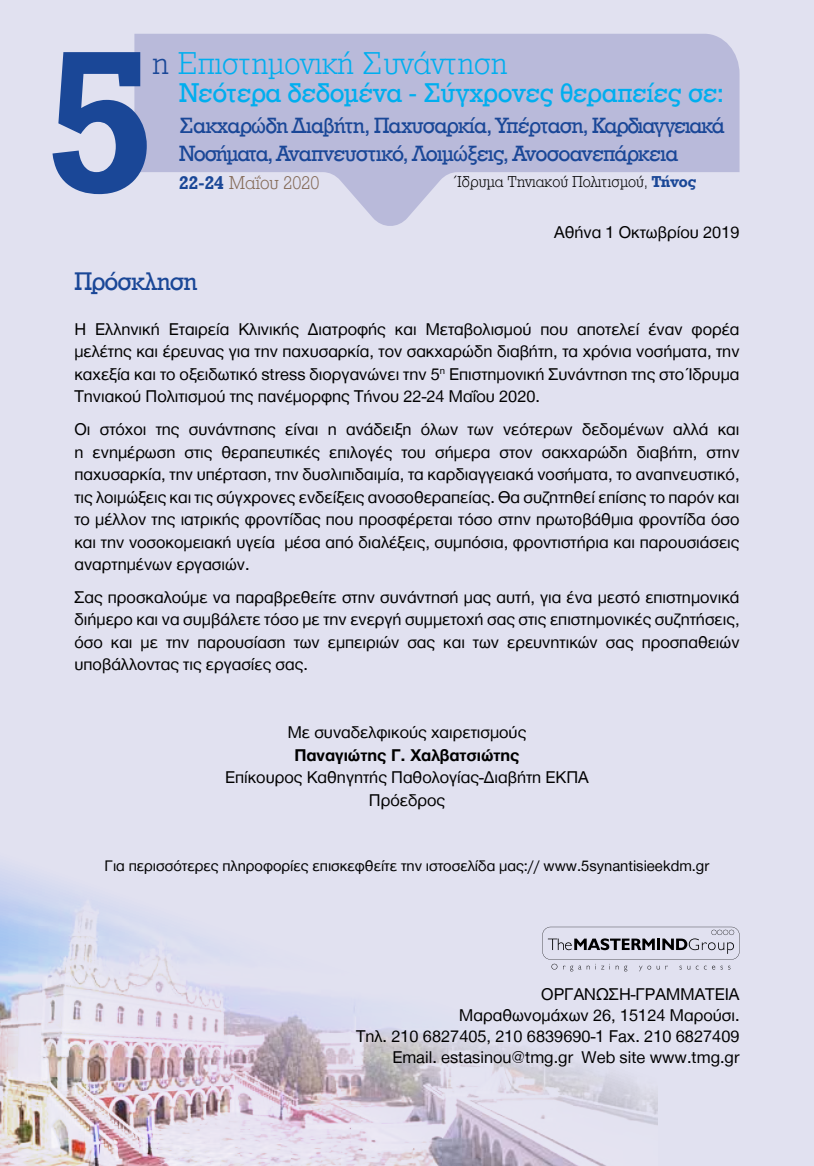
<style>
.page{position:relative;width:814px;height:1166px;background:#e1e1f0}
.page>*{position:absolute;margin:0;border:0;box-sizing:border-box;transform-origin:0 0}
.t1{font:209.3px "UB Rockwell Bold";color:#1a4797}
.t2{font:300 32.55px "UB Rockwell";color:#00aeef}
.t3{font:28px "UB Rockwell";letter-spacing:-.01em;color:#00aeef}
.t4{font:26.25px "UB Rockwell";letter-spacing:-.01em;color:#1a4797}
.t5{font:22.75px/28px "UB Rockwell";letter-spacing:-.035em;color:#1a4797}
.t6{font:300 19.25px "UB Rockwell";color:#846a57}
.t7{font:17.5px/22.6px "Helvetica Neue Greek";color:#000;text-align:justify}
.t8{font:700 17.5px "Helvetica Neue Greek";color:#000}
.t9{font:300 16.28px "UB Rockwell";color:#000}
.t10{font:15.75px "Helvetica Neue Greek";color:#000}
.s1{color:#1a4797}
.s2{font-family:"UB Rockwell Bold";font-weight:400;color:#1a4797}
</style>
<div class="page">
<img style="left:0;top:868px;width:657px;height:298px">
<svg style="left:134px;top:34px;width:605px;height:192px;fill:#b9bada"></svg>
<svg style="left:542px;top:927px;width:197px;height:44px"></svg>
<h1 class="t1" style="left:48px;top:1px;width:106px">5</h1>
<h2 class="t2" style="left:152px;top:44px;width:356px"><span class="s1">η</span> Επιστημονική Συνάντηση</h2>
<h3 class="t3" style="left:179px;top:76px;width:546px">Νεότερα δεδομένα - Σύγχρονες θεραπείες σε:</h3>
<h3 class="t5" style="left:179px;top:111px;width:547px">Σακχαρώδη Διαβήτη, Παχυσαρκία, Υπέρταση, Καρδιαγγειακά<br>Νοσήματα, Αναπνευστικό, Λοιμώξεις, Ανοσοανεπάρκεια</h3>
<p class="t6" style="left:179px;top:171px;width:141px"><span class="s2">22-24</span> Μαΐου 2020</p>
<p class="t9" style="left:454px;top:172px;width:243px">Ίδρυμα Τηνιακού Πολιτισμού, <span class="s2">Τήνος</span></p>
<p class="t7" style="left:554px;top:220px;width:187px">Αθήνα 1 Οκτωβρίου 2019</p>
<h3 class="t4" style="left:74px;top:265px;width:124px">Πρόσκληση</h3>
<p class="t7" style="left:74px;top:318px;width:666px">Η Ελληνική Εταιρεία Κλινικής Διατροφής και Μεταβολισμού που αποτελεί έναν φορέα μελέτης και έρευνας για την παχυσαρκία, τον σακχαρώδη διαβήτη, τα χρόνια νοσήματα, την καχεξία και το οξειδωτικό stress διοργανώνει την 5<sup>η</sup> Επιστημονική Συνάντηση της στο Ίδρυμα Τηνιακού Πολιτισμού της πανέμορφης Τήνου 22-24 Μαΐου 2020.</p>
<p class="t7" style="left:74px;top:418px;width:666px">Οι στόχοι της συνάντησης είναι η ανάδειξη όλων των νεότερων δεδομένων αλλά και η ενημέρωση στις θεραπευτικές επιλογές του σήμερα στον σακχαρώδη διαβήτη, στην παχυσαρκία, την υπέρταση, την δυσλιπιδαιμία, τα καρδιαγγειακά νοσήματα, το αναπνευστικό, τις λοιμώξεις και τις σύγχρονες ενδείξεις ανοσοθεραπείας. Θα συζητηθεί επίσης το παρόν και το μέλλον της ιατρικής φροντίδας που προσφέρεται τόσο στην πρωτοβάθμια φροντίδα όσο και την νοσοκομειακή υγεία μέσα από διαλέξεις, συμπόσια, φροντιστήρια και παρουσιάσεις αναρτημένων εργασιών.</p>
<p class="t7" style="left:74px;top:586px;width:666px">Σας προσκαλούμε να παραβρεθείτε στην συνάντησή μας αυτή, για ένα μεστό επιστημονικά διήμερο και να συμβάλετε τόσο με την ενεργή συμμετοχή σας στις επιστημονικές συζητήσεις, όσο και με την παρουσίαση των εμπειριών σας και των ερευνητικών σας προσπαθειών υποβάλλοντας τις εργασίες σας.</p>
<p class="t7" style="left:288px;top:721px;width:240px">Με συναδελφικούς χαιρετισμούς</p>
<p class="t8" style="left:294px;top:745px;width:227px">Παναγιώτης Γ. Χαλβατσιώτης</p>
<p class="t7" style="left:225px;top:766px;width:365px;text-align:center">Επίκουρος Καθηγητής Παθολογίας-Διαβήτη ΕΚΠΑ<br>Πρόεδρος</p>
<p class="t10" style="left:105px;top:858px;width:606px">Για περισσότερες πληροφορίες επισκεφθείτε την ιστοσελίδα μας:// www.5synantisieekdm.gr</p>
<p class="t7" style="left:356px;top:984px;width:385px;line-height:21px;text-align:right">ΟΡΓΑΝΩΣΗ-ΓΡΑΜΜΑΤΕΙΑ<br>Μαραθωνομάχων 26, 15124 Μαρούσι.<br>Τηλ. 210 6827405, 210 6839690-1 Fax. 210 6827409<br>Email. estasinou@tmg.gr Web site www.tmg.gr</p>
</div>
